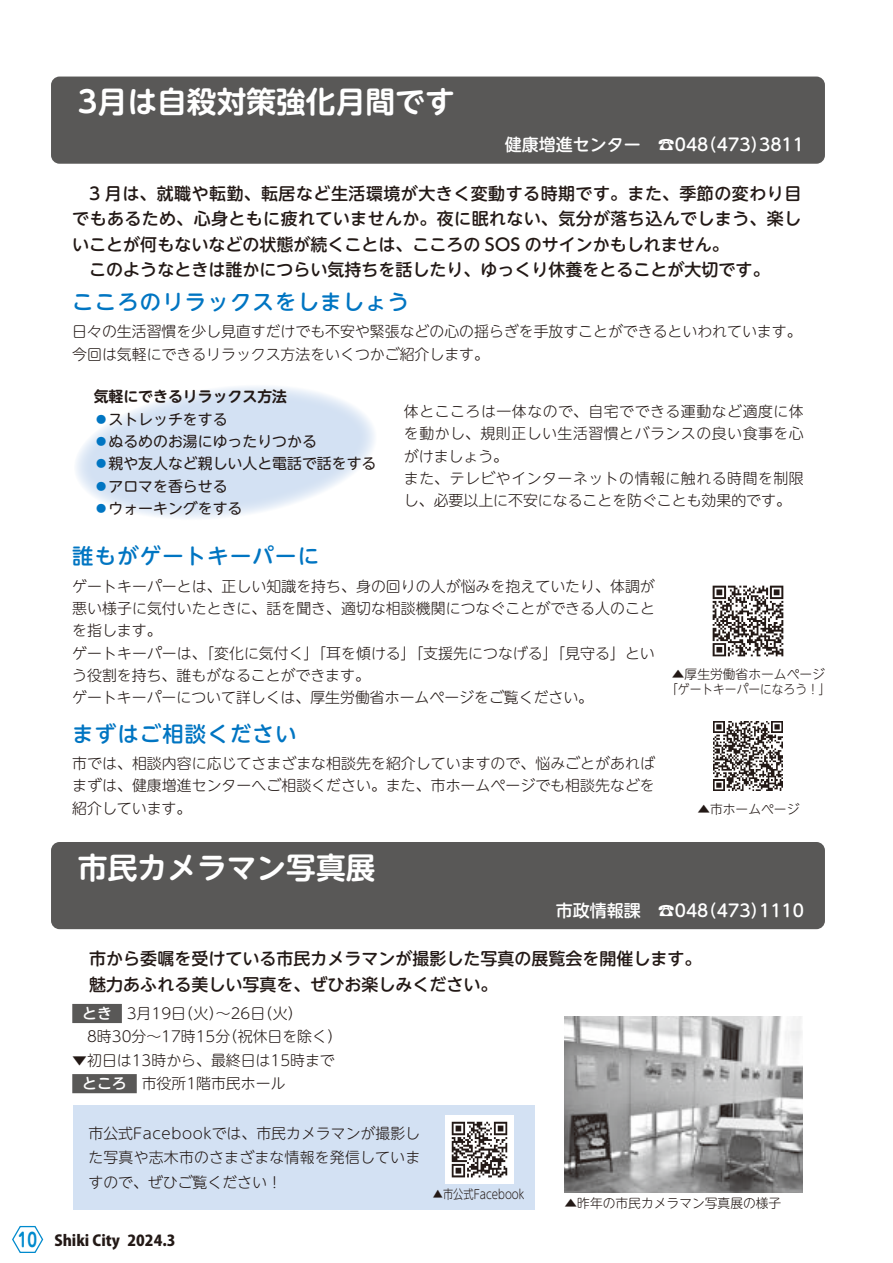
<style>
.page{position:relative;width:893px;height:1263px;background:#fff}
.page>*{position:absolute;margin:0;border:0;box-sizing:border-box;transform-origin:0 0}
.t1{font:700 29.7px "UD Shin M Go Pr 6 N De";color:#fff}
.t2{font:500 21.3px "UD Shin M Go Pr 6 N";letter-spacing:.06em;color:#0075c2}
.t3{font:700 19.2px "Jun 501 Pro";color:#008acd;scale:.8 1}
.t4{font:500 16.95px/25.5px "UD Shin M Go Pr 6 N";color:#231916}
.t5{font:500 16.95px "UD Shin M Go Pr 6 N";color:#fff}
.t6{font:800 15px "Koz Go Pro";color:#231916}
.t7{font:300 14.85px/22.4px "UD Shin M Go Pr 6 N";letter-spacing:.005em;color:#231916}
.t8{font:300 14.85px/22.4px "UD Shin M Go Pr 6 N";letter-spacing:.035em;color:#231916}
.t9{font:14.85px/22.4px "UD Shin M Go Pr 6 N";color:#231916}
.t10{font:700 14.85px "UD Shin M Go Pr 6 N De";color:#231916}
.t11{font:500 14.85px "UD Shin M Go Pr 6 N";color:#fff}
.t12{font:300 12.75px/14.9px "UD Shin M Go Pr 6 N";color:#231916;text-align:center}
.t13{font:300 12.75px "UD Shin M Go Pr 6 N";color:#231916;scale:.8 1}
.s1{color:#0075c2}
</style>
<div class="page">
<div style="left:73px;top:1105px;width:462px;height:105px;background:#d3e1f3"></div>
<svg style="left:76px;top:386px;width:299px;height:132px;fill:#d3e1f3"></svg>
<img style="left:712px;top:585px;width:72px;height:72px">
<div style="left:51px;top:842px;width:774px;height:87px;background:#595857;border-radius:9px"></div>
<div style="left:51px;top:77px;width:774px;height:87px;background:#595857;border-radius:9px"></div>
<div style="left:72px;top:1004px;width:50px;height:19px;background:#595857"></div>
<div style="left:72px;top:1074px;width:65px;height:19px;background:#595857"></div>
<img style="left:564px;top:1016px;width:238px;height:177px">
<img style="left:714px;top:721px;width:69px;height:69px">
<img style="left:446px;top:1115px;width:68px;height:68px">
<svg style="left:12px;top:1225px;width:32px;height:28px"></svg>
<p class="t3" style="left:18px;top:1224px;width:26px">10</p>
<h1 class="t1" style="left:78px;top:77px;width:378px">3月は自殺対策強化月間です</h1>
<p class="t5" style="left:505px;top:130px;width:138px">健康増進センター</p>
<p class="t5" style="left:700px;top:130px;width:69px">)473(</p>
<p class="t5" style="left:658px;top:130px;width:52px">☎048</p>
<p class="t5" style="left:759px;top:130px;width:46px">3811</p>
<p class="t4" style="left:72px;top:180px;width:730px">　3 月は、就職や転勤、転居など生活環境が大きく変動する時期です。また、季節の変わり目でもあるため、心身ともに疲れていませんか。夜に眠れない、気分が落ち込んでしまう、楽しいことが何もないなどの状態が続くことは、こころの SOS のサインかもしれません。<br>　このようなときは誰かにつらい気持ちを話したり、ゆっくり休養をとることが大切です。</p>
<h2 class="t2" style="left:72px;top:284px;width:338px">こころのリラックスをしましょう</h2>
<p class="t7" style="left:72px;top:320px;width:731px">日々の生活習慣を少し見直すだけでも不安や緊張などの心の揺らぎを手放すことができるといわれています。今回は気軽にできるリラックス方法をいくつかご紹介します。</p>
<p class="t10" style="left:94px;top:384px;width:195px">気軽にできるリラックス方法</p>
<p class="t9" style="left:94px;top:407px;width:284px"><span class="s1">⃝</span>ストレッチをする<br><span class="s1">⃝</span>ぬるめのお湯にゆったりつかる<br><span class="s1">⃝</span>親や友人など親しい人と電話で話をする<span class="s1">⃝</span>アロマを香らせる<br><span class="s1">⃝</span>ウォーキングをする</p>
<p class="t8" style="left:404px;top:399px;width:401px">体とこころは一体なので、自宅でできる運動など適度に体を動かし、規則正しい生活習慣とバランスの良い食事を心がけましょう。<br>また、テレビやインターネットの情報に触れる時間を制限し、必要以上に不安になることを防ぐことも効果的です。</p>
<h2 class="t2" style="left:72px;top:538px;width:248px">誰もがゲートキーパーに</h2>
<p class="t7" style="left:72px;top:574px;width:584px">ゲートキーパーとは、正しい知識を持ち、身の回りの人が悩みを抱えていたり、体調が悪い様子に気付いたときに、話を聞き、適切な相談機関につなぐことができる人のことを指します。<br>ゲートキーパーは、「変化に気付く」「耳を傾ける」「支援先につなげる」「見守る」という役割を持ち、誰もがなることができます。<br>ゲートキーパーについて詳しくは、厚生労働省ホームページをご覧ください。</p>
<h2 class="t2" style="left:72px;top:716px;width:226px">まずはご相談ください</h2>
<p class="t7" style="left:72px;top:751px;width:584px;text-align:justify">市では、相談内容に応じてさまざまな相談先を紹介していますので、悩みごとがあればまずは、健康増進センターへご相談ください。また、市ホームページでも相談先などを紹介しています。</p>
<h1 class="t1" style="left:78px;top:842px;width:299px">市民カメラマン写真展</h1>
<p class="t12" style="left:666px;top:666px;width:166px">▲厚生労働省ホームページ「ゲートキーパーになろう!「</p>
<p class="t12" style="left:697px;top:801px;width:104px">▲市ホームページ</p>
<p class="t5" style="left:556px;top:896px;width:87px">市政情報課</p>
<p class="t5" style="left:700px;top:896px;width:69px">)473(</p>
<p class="t5" style="left:658px;top:896px;width:52px">☎048</p>
<p class="t5" style="left:759px;top:896px;width:46px">1110</p>
<p class="t4" style="left:72px;top:945px;width:631px">　市から委嘱を受けている市民カメラマンが撮影した写真の展覧会を開催します。　魅力あふれる美しい写真を、ぜひお楽しみください。</p>
<p class="t7" style="left:127px;top:1001px;width:177px">3月19 （日火）～26 （日火(</p>
<p class="t11" style="left:82px;top:1001px;width:31px">とき</p>
<p class="t7" style="left:72px;top:1024px;width:271px">　8時30分～17時15 （分祝休日を除く(</p>
<p class="t7" style="left:142px;top:1047px;width:195px;line-height:23.4px;text-indent:-69px">▼初日は13時から、最終日は15時まで市役所1階市民ホール</p>
<p class="t11" style="left:82px;top:1071px;width:46px">ところ</p>
<p class="t7" style="left:88px;top:1120px;width:333px;line-height:24.5px;text-align:justify">市公式Facebookでは、市民カメラマンが撮影した写真や志木市のさまざまな情報を発信していますので、ぜひご覧ください!</p>
<p class="t13" style="left:433px;top:1183px;width:116px">▲市公式Facebook</p>
<p class="t12" style="left:564px;top:1195px;width:218px">▲昨年の市民カメラマン写真展の様子</p>
<p class="t6" style="left:54px;top:1231px;width:67px">Shiki City</p>
<p class="t6" style="left:128px;top:1231px;width:49px">2024.3</p>
</div>
